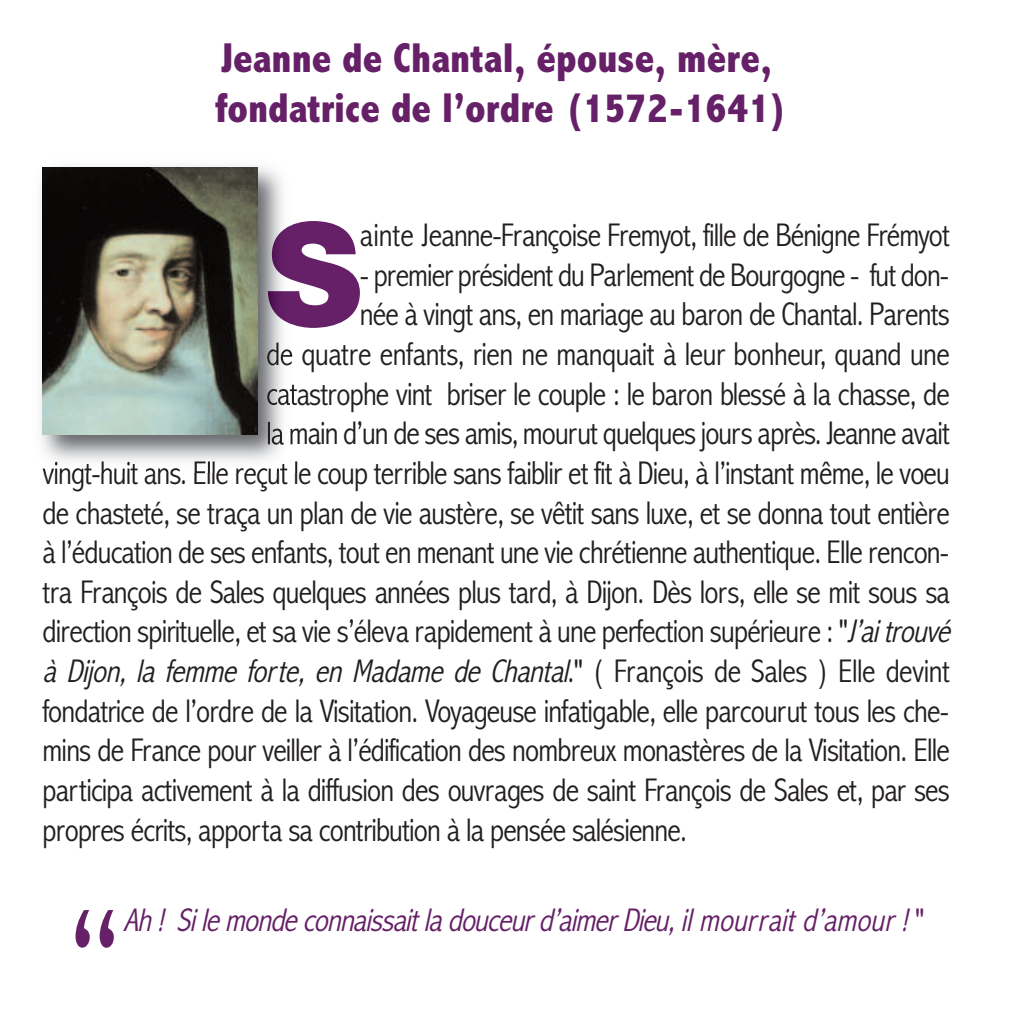
<style>
.page{position:relative;width:1021px;height:1021px;background:#fff}
.page>*{position:absolute;margin:0;border:0;box-sizing:border-box;transform-origin:0 0}
.t1{font:300 condensed 154.2px "Abadi";color:#652067}
.t2{font:900 142.8px "Helvetica Neue LT Std";color:#652067}
.t3{font:800 condensed 42px/50.4px "Abadi";color:#652067}
.t4{font:300 condensed 33px "Abadi";letter-spacing:-.025em;color:#231f20}
.t5{font:italic 300 condensed 33px "Abadi";color:#231f20}
.t6{font:italic 300 condensed 33px "Abadi";color:#652067}
.s1{font-style:italic}
.s2{font-style:normal}
</style>
<div class="page">
<img style="left:41px;top:166px;width:255px;height:306px">
<img style="left:268px;top:221px;width:28px;height:107px">
<img style="left:267px;top:342px;width:27px;height:26px">
<img style="left:267px;top:382px;width:29px;height:26px">
<img style="left:268px;top:421px;width:28px;height:23px">
<img style="left:43px;top:461px;width:199px;height:11px">
<img style="left:43px;top:167px;width:214px;height:267px">
<p class="t3" style="left:215px;top:32px;width:574px">Jeanne de Chantal, épouse, mère, fondatrice de l’ordre (1572-1641)</p>
<h2 class="t2" style="left:266px;top:223px;width:97px">S</h2>
<p class="t4" style="left:360px;top:215px;width:591px">ainte Jeanne-Françoise Fremyot, fille de Bénigne Frémyot</p>
<p class="t4" style="left:360px;top:255px;width:590px">- premier président du Parlement de Bourgogne - fut don-</p>
<p class="t4" style="left:360px;top:295px;width:591px">née à vingt ans, en mariage au baron de Chantal. Parents</p>
<p class="t4" style="left:266px;top:334px;width:685px">de quatre enfants, rien ne manquait à leur bonheur, quand une</p>
<p class="t4" style="left:266px;top:374px;width:685px">catastrophe vint briser le couple : le baron blessé à la chasse, de</p>
<p class="t4" style="left:266px;top:413px;width:685px">la main d’un de ses amis, mourut quelques jours après. Jeanne avait</p>
<p class="t4" style="left:43px;top:453px;width:908px">vingt-huit ans. Elle reçut le coup terrible sans faiblir et fit à Dieu, à l’instant même, le voeu</p>
<p class="t4" style="left:43px;top:493px;width:908px">de chasteté, se traça un plan de vie austère, se vêtit sans luxe, et se donna tout entière</p>
<p class="t4" style="left:43px;top:532px;width:908px">à l’éducation de ses enfants, tout en menant une vie chrétienne authentique. Elle rencon-</p>
<p class="t4" style="left:43px;top:572px;width:908px">tra François de Sales quelques années plus tard, à Dijon. Dès lors, elle se mit sous sa</p>
<p class="t4" style="left:43px;top:611px;width:917px">direction spirituelle, et sa vie s’éleva rapidement à une perfection supérieure : "<span class="s1">J’aitrouvé</span></p>
<p class="t5" style="left:43px;top:651px;width:908px">àDijon,lafemmeforte,enMadamedeChantal<span class="s2">." ( François de Sales ) Elle devint</span></p>
<p class="t4" style="left:43px;top:691px;width:908px">fondatrice de l’ordre de la Visitation. Voyageuse infatigable, elle parcourut tous les che-</p>
<p class="t4" style="left:43px;top:730px;width:908px">mins de France pour veiller à l’édification des nombreux monastères de la Visitation. Elle</p>
<p class="t4" style="left:43px;top:770px;width:908px">participa activement à la diffusion des ouvrages de saint François de Sales et, par ses</p>
<p class="t4" style="left:43px;top:809px;width:646px">propres écrits, apporta sa contribution à la pensée salésienne.</p>
<h1 class="t1" style="left:68px;top:871px;width:58px">“</h1>
<p class="t6" style="left:124px;top:900px;width:802px">Ah ! Si le monde connaissait la douceur d’aimer Dieu, il mourrait d’amour ! <span class="s2">"</span></p>
</div>
